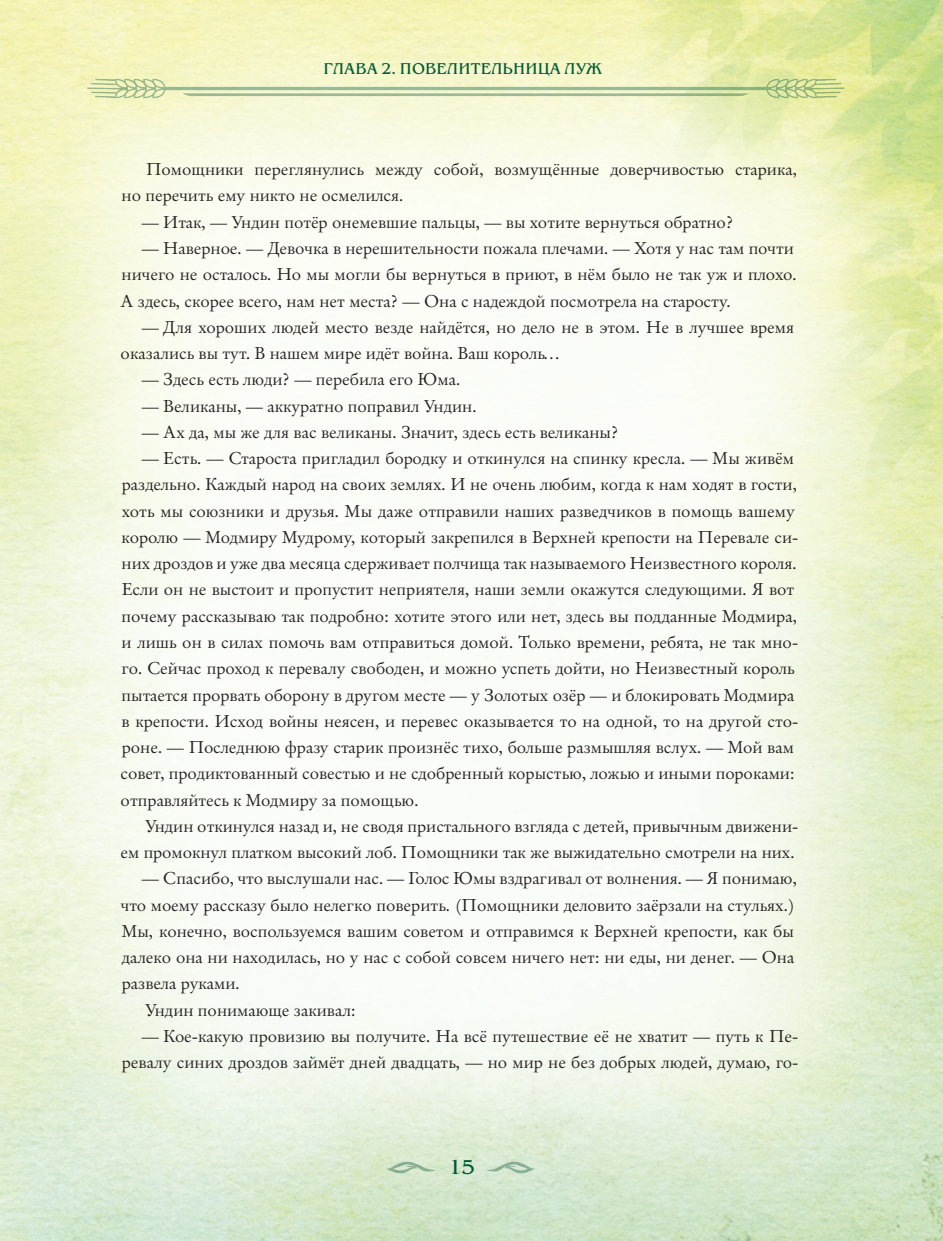
<style>
.page{position:relative;width:943px;height:1241px;background:#fff}
.page>*{position:absolute;margin:0;border:0;box-sizing:border-box;transform-origin:0 0}
.t1{font:19.78px "Benguiat Book ITC";color:#005a36}
.t2{font:17.15px/26.2px "Original Garamond BT";color:#231f20}
.t3{font:15.4px "Benguiat Book ITC";letter-spacing:.01em;color:#005a36}
</style>
<div class="page">
<img style="left:0;top:0;width:942px;height:1240px">
<img style="left:65px;top:72px;width:793px;height:42px">
<img style="left:383px;top:1158px;width:56px;height:21px">
<img style="left:482px;top:1158px;width:57px;height:21px">
<p class="t3" style="left:323px;top:60px;width:280px">ГЛАВА 2. ПОВЕЛИТЕЛЬНИцА Луж</p>
<p class="t2" style="left:122px;top:158px;width:677px;text-indent:24px">Помощники переглянулись между собой, возмущённые доверчивостью старика, но перечить ему никто не осмелился.</p>
<p class="t2" style="left:142px;top:210px;width:593px">— Итак, — Ундин потёр онемевшие пальцы, — вы хотите вернуться обратно?</p>
<p class="t2" style="left:121px;top:237px;width:677px;text-indent:21px">— Наверное. — Девочка в нерешительности пожала плечами. — Хотя у нас там почти ничего не осталось. Но мы могли бы вернуться в приют, в нём было не так уж и плохо.<br>А здесь, скорее всего, нам нет места? — Она с надеждой посмотрела на старосту.</p>
<p class="t2" style="left:121px;top:315px;width:675px;text-indent:21px">— Для хороших людей место везде найдётся, но дело не в этом. Не в лучшее время оказались вы тут. В нашем мире идёт война. Ваш король…</p>
<p class="t2" style="left:142px;top:368px;width:320px">— Здесь есть люди? — перебила его Юма.</p>
<p class="t2" style="left:142px;top:394px;width:336px">— Великаны, — аккуратно поправил Ундин.</p>
<p class="t2" style="left:142px;top:420px;width:478px">— Ах да, мы же для вас великаны. Значит, здесь есть великаны?</p>
<p class="t2" style="left:121px;top:447px;width:679px;text-indent:21px">— Есть. — Староста пригладил бородку и откинулся на спинку кресла. — Мы живём раздельно. Каждый народ на своих землях. И не очень любим, когда к нам ходят в гости, хоть мы союзники и друзья. Мы даже отправили наших разведчиков в помощь вашему королю — Модмиру Мудрому, который закрепился в Верхней крепости на Перевале си&shy;них дроздов и уже два месяца сдерживает полчища так называемого Неизвестного короля.<br>Если он не выстоит и пропустит неприятеля, наши земли окажутся следующими. Я вот почему рассказываю так подробно: хотите этого или нет, здесь вы подданные Модмира, и лишь он в силах помочь вам отправиться домой. Только времени, ребята, не так мно&shy;го. Сейчас проход к перевалу свободен, и можно успеть дойти, но Неизвестный король пытается прорвать оборону в другом месте — у Золотых озёр — и блокировать Модмира в крепости. Исход войны неясен, и перевес оказывается то на одной, то на другой сто&shy;роне. — Последнюю фразу старик произнёс тихо, больше размышляя вслух. — Мой вам совет, продиктованный совестью и не сдобренный корыстью, ложью и иными пороками: отправляйтесь к Модмиру за помощью.</p>
<p class="t2" style="left:121px;top:814px;width:679px;text-align:right">Ундин откинулся назад и, не сводя пристального взгляда с детей, привычным движени-<br>ем промокнул платком высокий лоб. Помощники так же выжидательно смотрели на них.</p>
<p class="t2" style="left:142px;top:867px;width:656px">— Спасибо, что выслушали нас. — Голос Юмы вздрагивал от волнения. — Я понимаю,</p>
<p class="t2" style="left:121px;top:893px;width:675px">что моему рассказу было нелегко поверить. (Помощники деловито заёрзали на стульях.)</p>
<p class="t2" style="left:122px;top:919px;width:673px">Мы, конечно, воспользуемся вашим советом и отправимся к Верхней крепости, как бы</p>
<p class="t2" style="left:122px;top:945px;width:674px">далеко она ни находилась, но у нас с собой совсем ничего нет: ни еды, ни денег. — Она</p>
<p class="t2" style="left:122px;top:972px;width:119px">развела руками.</p>
<p class="t2" style="left:145px;top:998px;width:212px">Ундин понимающе закивал:</p>
<p class="t2" style="left:122px;top:1024px;width:678px;text-align:right">— Кое-какую провизию вы получите. На всё путешествие её не хватит — путь к Пе&shy;ревалу синих дроздов займёт дней двадцать, — но мир не без добрых людей, думаю, го-</p>
<p class="t1" style="left:448px;top:1156px;width:27px">15</p>
</div>
